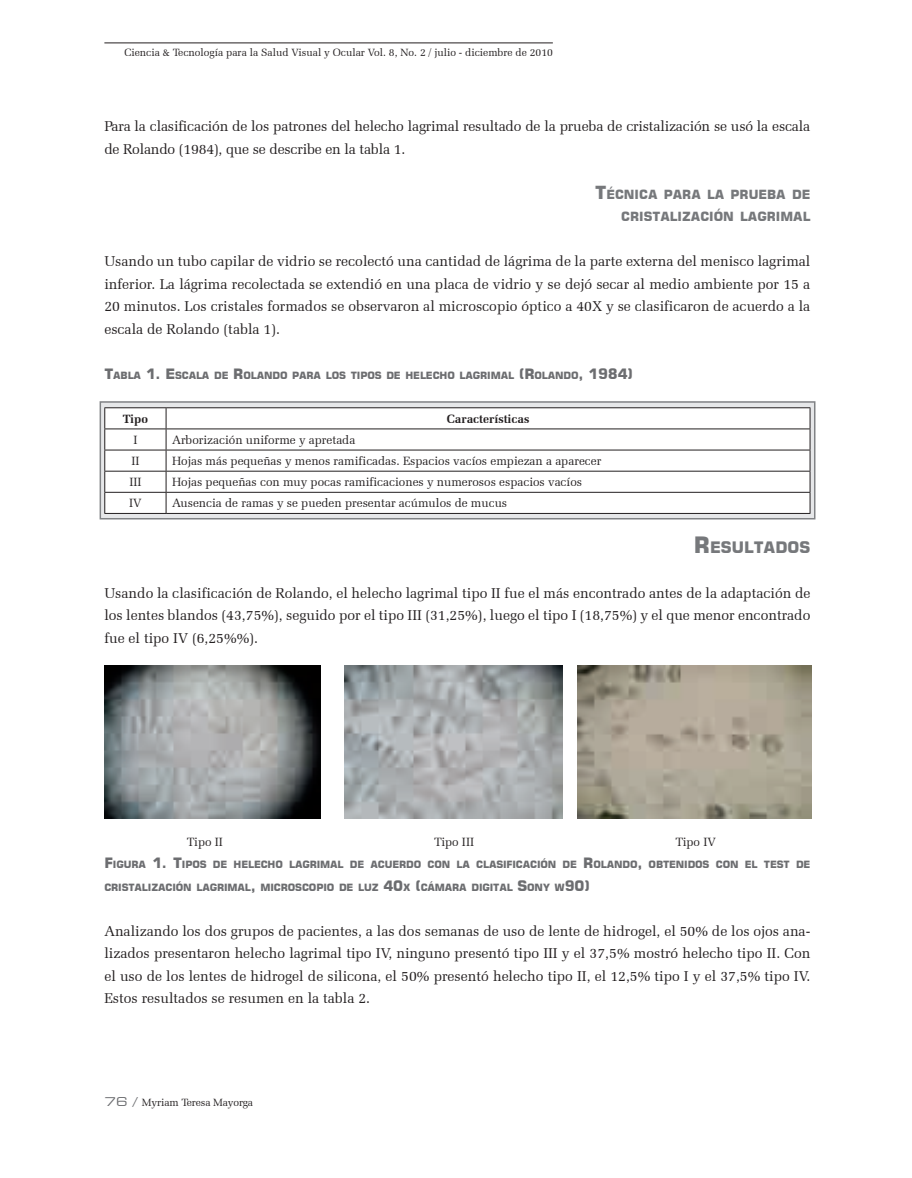
<style>
.page{position:relative;width:912px;height:1178px;background:#fff}
.page>*{position:absolute;margin:0;border:0;box-sizing:border-box;transform-origin:0 0}
.t1{font:700 15.75px "Square 721 BT";color:#76787b}
.t2{font:14.25px/22.5px "Zapf Elliptical 711 BT";color:#231f20;text-align:justify}
.t3{font:700 12.6px/22.5px "Square 721 BT";color:#76787b;text-align:right}
.t4{font:12px "Zapf Elliptical 711 BT";color:#231f20}
.t5{font:700 12px "Zapf Elliptical 711 BT";color:#231f20}
.t6{font:10.5px "Zapf Elliptical 711 BT";color:#231f20}
.t7{font:700 10.05px "Square 721 BT";letter-spacing:-.015em;color:#6c6d70}
.s1{font-size:18px}
.s2{font-size:14.25px}
.s3{font-size:22.5px}
.s4{font-family:"Square 721 BT";font-stretch:expanded;font-size:12px;color:#6c6d70}
</style>
<div class="page">
<hr style="left:104px;top:42px;width:449px;height:1px;background:#231f20">
<div style="left:100px;top:401px;width:715px;height:118px;background:#e6e7e9;border:2px solid #808285"></div>
<div style="left:105px;top:408px;width:704px;height:105px;background:#fff"></div>
<hr style="left:104px;top:407px;width:62px;height:1px;background:#231f20">
<hr style="left:166px;top:407px;width:644px;height:1px;background:#231f20">
<hr style="left:104px;top:428px;width:62px;height:1px;background:#231f20">
<hr style="left:166px;top:428px;width:644px;height:1px;background:#231f20">
<hr style="left:104px;top:449px;width:62px;height:1px;background:#231f20">
<hr style="left:166px;top:449px;width:644px;height:1px;background:#231f20">
<hr style="left:104px;top:470px;width:62px;height:1px;background:#231f20">
<hr style="left:166px;top:470px;width:644px;height:1px;background:#231f20">
<hr style="left:104px;top:492px;width:62px;height:1px;background:#231f20">
<svg style="left:104px;top:408px;width:1px;height:105px"></svg>
<hr style="left:166px;top:492px;width:644px;height:1px;background:#231f20">
<svg style="left:166px;top:408px;width:1px;height:105px"></svg>
<svg style="left:809px;top:408px;width:1px;height:105px"></svg>
<hr style="left:104px;top:513px;width:62px;height:1px;background:#231f20">
<hr style="left:166px;top:513px;width:644px;height:1px;background:#231f20">
<img style="left:105px;top:665px;width:215px;height:153px">
<img style="left:344px;top:665px;width:218px;height:153px">
<img style="left:578px;top:665px;width:233px;height:153px">
<p class="t6" style="left:124px;top:46px;width:430px">Ciencia &amp; Tecnología para la Salud Visual y Ocular Vol. 8, No. 2 / julio - diciembre de 2010</p>
<p class="t2" style="left:104px;top:115px;width:707px">Para la clasificación de los patrones del helecho lagrimal resultado de la prueba de cristalización se usó la escala de Rolando (1984), que se describe en la tabla 1.</p>
<p class="t3" style="left:595px;top:183px;width:79px"><span class="s1">T</span>ÉCNICA PARA</p>
<p class="t3" style="left:621px;top:183px;width:191px">LA PRUEBA DE<br>CRISTALI ZACI ÓN LAGRI MAL</p>
<p class="t2" style="left:104px;top:250px;width:707px">Usando un tubo capilar de vidrio se recolectó una cantidad de lágrima de la parte externa del menisco lagrimal inferior. La lágrima recolectada se extendió en una placa de vidrio y se dejó secar al medio ambiente por 15 a 20 minutos. Los cristales formados se observaron al microscopio óptico a 40X y se clasificaron de acuerdo a la escala de Rolando (tabla 1).</p>
<p class="t7" style="left:104px;top:369px;width:196px"><span class="s2">T</span>ABLA <span class="s2">1. E</span>SCALA DE <span class="s2">R</span>OLANDO PARA</p>
<p class="t7" style="left:326px;top:369px;width:309px">LOS TIPOS DE HELECHO LAGRI MAL <span class="s2">(R</span>OLANDO<span class="s2">, 1984)</span></p>
<p class="t5" style="left:123px;top:411px;width:27px">Tipo</p>
<p class="t5" style="left:446px;top:411px;width:84px">Características</p>
<p class="t4" style="left:133px;top:433px;width:6px">I</p>
<p class="t4" style="left:172px;top:433px;width:185px">Arborización uniforme y apretada</p>
<p class="t4" style="left:131px;top:454px;width:10px">II</p>
<p class="t4" style="left:172px;top:454px;width:431px">Hojas más pequeñas y menos ramificadas. Espacios vacíos empiezan a aparecer</p>
<p class="t4" style="left:129px;top:475px;width:14px">III</p>
<p class="t4" style="left:172px;top:475px;width:411px">Hojas pequeñas con muy pocas ramificaciones y numerosos espacios vacíos</p>
<p class="t4" style="left:129px;top:496px;width:14px">IV</p>
<p class="t4" style="left:172px;top:496px;width:336px">Ausencia de ramas y se pueden presentar acúmulos de mucus</p>
<p class="t1" style="left:694px;top:537px;width:118px"><span class="s3">R</span>ESULTADOS</p>
<p class="t2" style="left:104px;top:581px;width:707px">Usando la clasificación de Rolando, el helecho lagrimal tipo II fue el más encontrado antes de la adaptación de los lentes blandos (43,75%), seguido por el tipo III (31,25%), luego el tipo I (18,75%) y el que menor encontrado fue el tipo IV (6,25%%).</p>
<p class="t4" style="left:187px;top:834px;width:37px">Tipo II</p>
<p class="t4" style="left:434px;top:834px;width:42px">Tipo III</p>
<p class="t4" style="left:675px;top:834px;width:42px">Tipo IV</p>
<p class="t7" style="left:104px;top:858px;width:707px"><span class="s2">F</span>IGURA <span class="s2">1. T</span>IPOS DE HELECHO LAGRIMAL DE ACUERDO CON LA CLASIFICACIÓN DE <span class="s2">R</span>OLANDO<span class="s2">,</span> OBTENIDOS CON EL TEST DE</p>
<p class="t7" style="left:104px;top:880px;width:349px">CRISTALIZACIÓN LAGRI MAL<span class="s2">,</span> MICROSCOPIO DE LUZ <span class="s2">40</span>X <span class="s2">(</span>CÁMARA</p>
<p class="t7" style="left:471px;top:880px;width:120px">DIGITAL <span class="s2">S</span>ONY W<span class="s2">90)</span></p>
<p class="t2" style="left:104px;top:919px;width:707px">Analizando los dos grupos de pacientes, a las dos semanas de uso de lente de hidrogel, el 50% de los ojos ana&shy;lizados presentaron helecho lagrimal tipo IV, ninguno presentó tipo III y el 37,5% mostró helecho tipo II. Con el uso de los lentes de hidrogel de silicona, el 50% presentó helecho tipo II, el 12,5% tipo I y el 37,5% tipo IV.<br>Estos resultados se resumen en la tabla 2.</p>
<p class="t6" style="left:105px;top:1095px;width:150px"><span class="s4">76 /</span> Myriam Teresa Mayorga</p>
</div>
